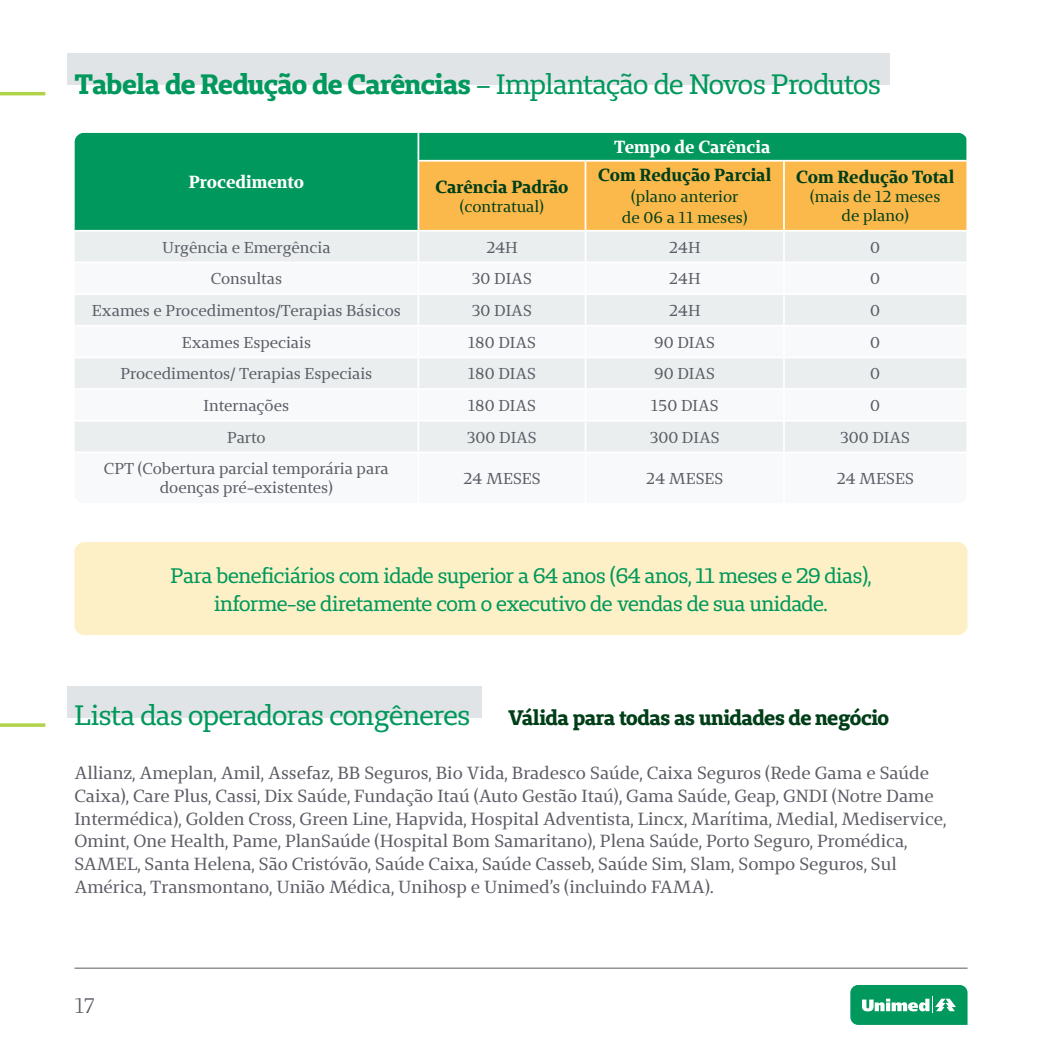
<style>
.page{position:relative;width:1042px;height:1042px;background:#fff}
.page>*{position:absolute;margin:0;border:0;box-sizing:border-box;transform-origin:0 0}
.t1{font:28px "Unimed Slab";letter-spacing:-.025em;color:#00985c}
.t2{font:21px/28px "Unimed Slab";letter-spacing:-.025em;color:#00985c;text-align:center}
.t3{font:700 21px "Unimed Slab";letter-spacing:-.025em;color:#003e18}
.t4{font:21px "Unimed Serif";color:#5a5b64}
.t5{font:17.5px/22.8px "Unimed Serif";color:#5a5b64}
.t6{font:700 17.5px "Unimed Serif";color:#003e18}
.t7{font:700 17.5px "Unimed Serif";color:#fff}
.t8{font:15.75px/19.2px "Unimed Serif";color:#5a5b64;text-align:center}
.t9{font:15.75px/21px "Unimed Serif";color:#003e18;text-align:center}
.s1{font-weight:700}
</style>
<div class="page">
<hr style="left:74px;top:968px;width:893px;height:1px;background:#5a5b64">
<svg style="left:850px;top:985px;width:118px;height:40px;background:#27a875"></svg>
<div style="left:67px;top:53px;width:823px;height:32px;background:#e1e4e6"></div>
<div style="left:67px;top:686px;width:414px;height:32px;background:#e1e4e6"></div>
<div style="left:74px;top:133px;width:892px;height:97px;background:#00985c"></div>
<div style="left:419px;top:162px;width:547px;height:68px;background:#fcb94b"></div>
<div style="left:75px;top:232px;width:891px;height:29px;background:#ebeeef"></div>
<svg style="left:75px;top:295px;width:891px;height:156px;fill:#ebeeef"></svg>
<hr style="left:417px;top:133px;width:2px;height:27px;background:#fff">
<hr style="left:417px;top:160px;width:168px;height:2px;background:#fff">
<hr style="left:417px;top:162px;width:2px;height:68px;background:#fff">
<hr style="left:585px;top:160px;width:199px;height:2px;background:#fff">
<hr style="left:584px;top:162px;width:2px;height:68px;background:#fff">
<hr style="left:784px;top:160px;width:182px;height:2px;background:#fff">
<hr style="left:783px;top:162px;width:2px;height:68px;background:#fff">
<hr style="left:417px;top:232px;width:2px;height:29px;background:#fff">
<hr style="left:584px;top:232px;width:2px;height:29px;background:#fff">
<hr style="left:783px;top:232px;width:2px;height:29px;background:#fff">
<hr style="left:417px;top:295px;width:2px;height:30px;background:#fff">
<hr style="left:584px;top:295px;width:2px;height:30px;background:#fff">
<hr style="left:783px;top:295px;width:2px;height:30px;background:#fff">
<hr style="left:74px;top:325px;width:344px;height:2px;background:#fff">
<hr style="left:418px;top:325px;width:167px;height:2px;background:#fff">
<hr style="left:417px;top:327px;width:2px;height:29px;background:#fff">
<hr style="left:585px;top:325px;width:199px;height:2px;background:#fff">
<hr style="left:584px;top:327px;width:2px;height:29px;background:#fff">
<hr style="left:784px;top:325px;width:182px;height:2px;background:#fff">
<hr style="left:783px;top:327px;width:2px;height:29px;background:#fff">
<hr style="left:74px;top:356px;width:344px;height:2px;background:#fff">
<hr style="left:418px;top:356px;width:167px;height:2px;background:#fff">
<hr style="left:417px;top:358px;width:2px;height:30px;background:#fff">
<hr style="left:585px;top:356px;width:199px;height:2px;background:#fff">
<hr style="left:584px;top:358px;width:2px;height:30px;background:#fff">
<hr style="left:784px;top:356px;width:182px;height:2px;background:#fff">
<hr style="left:783px;top:358px;width:2px;height:30px;background:#fff">
<hr style="left:74px;top:388px;width:344px;height:2px;background:#fff">
<hr style="left:418px;top:388px;width:167px;height:2px;background:#fff">
<hr style="left:417px;top:390px;width:2px;height:30px;background:#fff">
<hr style="left:585px;top:388px;width:199px;height:2px;background:#fff">
<hr style="left:584px;top:390px;width:2px;height:30px;background:#fff">
<hr style="left:784px;top:388px;width:182px;height:2px;background:#fff">
<hr style="left:783px;top:390px;width:2px;height:30px;background:#fff">
<hr style="left:74px;top:420px;width:344px;height:2px;background:#fff">
<hr style="left:418px;top:420px;width:167px;height:2px;background:#fff">
<hr style="left:417px;top:422px;width:2px;height:29px;background:#fff">
<hr style="left:585px;top:420px;width:199px;height:2px;background:#fff">
<hr style="left:584px;top:422px;width:2px;height:29px;background:#fff">
<hr style="left:784px;top:420px;width:182px;height:2px;background:#fff">
<hr style="left:783px;top:422px;width:2px;height:29px;background:#fff">
<hr style="left:0;top:92px;width:45px;height:3px;background:#b1d349">
<svg style="left:0;top:723px;width:45px;height:4px"></svg>
<div style="left:74px;top:542px;width:893px;height:93px;background:#fef0c6;border-radius:10px"></div>
<p class="t1" style="left:74px;top:66px;width:808px"><span class="s1">Tabela de Redução de Carências</span> – Implantação de Novos Produtos</p>
<p class="t7" style="left:189px;top:171px;width:117px">Procedimento</p>
<p class="t6" style="left:435px;top:175px;width:135px">Carência Padrão</p>
<p class="t9" style="left:460px;top:195px;width:86px">(contratual)</p>
<p class="t7" style="left:614px;top:136px;width:158px">Tempo de Carência</p>
<p class="t6" style="left:598px;top:164px;width:174px">Com Redução Parcial</p>
<p class="t9" style="left:622px;top:186px;width:127px">(plano anterior de 06 a 11 meses)</p>
<p class="t6" style="left:796px;top:166px;width:160px">Com Redução Total</p>
<p class="t9" style="left:810px;top:187px;width:132px;line-height:18.9px">(mais de 12 meses de plano)</p>
<p class="t8" style="left:162px;top:237px;width:170px">Urgência e Emergência</p>
<p class="t8" style="left:486px;top:237px;width:33px">24H</p>
<p class="t8" style="left:669px;top:237px;width:33px">24H</p>
<p class="t8" style="left:870px;top:237px;width:11px">0</p>
<p class="t8" style="left:211px;top:269px;width:73px">Consultas</p>
<p class="t8" style="left:472px;top:269px;width:61px">30 DIAS</p>
<p class="t8" style="left:669px;top:269px;width:33px">24H</p>
<p class="t8" style="left:870px;top:269px;width:11px">0</p>
<p class="t8" style="left:92px;top:300px;width:310px">Exames e Procedimentos/Terapias Básicos</p>
<p class="t8" style="left:472px;top:300px;width:61px">30 DIAS</p>
<p class="t8" style="left:669px;top:300px;width:33px">24H</p>
<p class="t8" style="left:870px;top:300px;width:11px">0</p>
<p class="t8" style="left:182px;top:332px;width:131px">Exames Especiais</p>
<p class="t8" style="left:468px;top:332px;width:70px">180 DIAS</p>
<p class="t8" style="left:654px;top:332px;width:62px">90 DIAS</p>
<p class="t8" style="left:870px;top:332px;width:11px">0</p>
<p class="t8" style="left:120px;top:364px;width:253px">Procedimentos/ Terapias Especiais</p>
<p class="t8" style="left:468px;top:364px;width:70px">180 DIAS</p>
<p class="t8" style="left:654px;top:364px;width:62px">90 DIAS</p>
<p class="t8" style="left:870px;top:364px;width:11px">0</p>
<p class="t8" style="left:204px;top:395px;width:87px">Internações</p>
<p class="t8" style="left:468px;top:395px;width:70px">180 DIAS</p>
<p class="t8" style="left:651px;top:395px;width:70px">150 DIAS</p>
<p class="t8" style="left:870px;top:395px;width:11px">0</p>
<p class="t8" style="left:227px;top:427px;width:40px">Parto</p>
<p class="t8" style="left:467px;top:427px;width:71px">300 DIAS</p>
<p class="t8" style="left:650px;top:427px;width:71px">300 DIAS</p>
<p class="t8" style="left:840px;top:427px;width:71px">300 DIAS</p>
<p class="t8" style="left:104px;top:459px;width:286px">CPT (Cobertura parcial temporária para doenças pré-existentes)</p>
<p class="t8" style="left:463px;top:468px;width:79px">24 MESES</p>
<p class="t8" style="left:646px;top:468px;width:79px">24 MESES</p>
<p class="t8" style="left:836px;top:468px;width:79px">24 MESES</p>
<p class="t2" style="left:170px;top:561px;width:702px">Para beneficiários com idade superior a 64 anos (64 anos, 11 meses e 29 dias), informe-se diretamente com o executivo de vendas de sua unidade.</p>
<p class="t1" style="left:74px;top:697px;width:397px">Lista das operadoras congêneres</p>
<p class="t3" style="left:508px;top:704px;width:383px">Válida para todas as unidades de negócio</p>
<p class="t5" style="left:74px;top:761px;width:873px">Allianz, Ameplan, Amil, Assefaz, BB Seguros, Bio Vida, Bradesco Saúde, Caixa Seguros (Rede Gama e Saúde Caixa), Care Plus, Cassi, Dix Saúde, Fundação Itaú (Auto Gestão Itaú), Gama Saúde, Geap, GNDI (Notre Dame Intermédica), Golden Cross, Green Line, Hapvida, Hospital Adventista, Lincx, Marítima, Medial, Mediservice, Omint, One Health, Pame, PlanSaúde (Hospital Bom Samaritano), Plena Saúde, Porto Seguro, Promédica, SAMEL, Santa Helena, São Cristóvão, Saúde Caixa, Saúde Casseb, Saúde Sim, Slam, Sompo Seguros, Sul América, Transmontano, União Médica, Unihosp e Unimed’s (incluindo FAMA).</p>
<p class="t4" style="left:74px;top:992px;width:22px">17</p>
</div>
